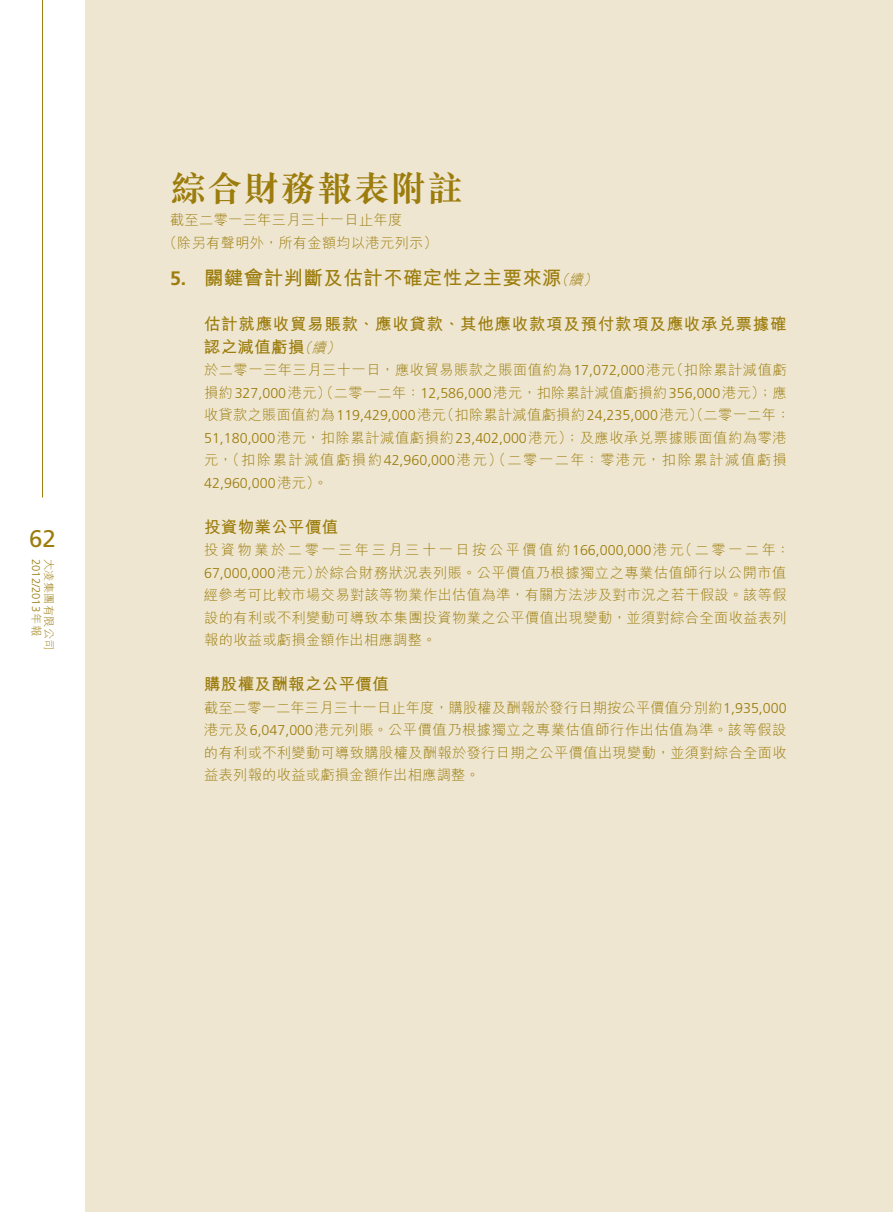
<style>
.page{position:relative;width:893px;height:1212px;background:#fff}
.page>*{position:absolute;margin:0;border:0;box-sizing:border-box;transform-origin:0 0}
.t1{font:700 36px "M Sung HK";letter-spacing:.02em;color:#9c7c0c}
.t2{font:24px "Frutiger LT Std";color:#9c7c0c}
.t3{font:700 19.5px "M Hei HK";letter-spacing:.02em;color:#9c7c0c}
.t4{font:700 16.5px/22.5px "M Hei HK";letter-spacing:.045em;color:#9c7c0c}
.t5{font:700 16.5px "M Hei HK";letter-spacing:.02em;color:#9c7c0c}
.t6{font:300 14.25px/22.5px "M Hei HK";letter-spacing:.025em;color:#9c7c0c}
.t7{font:300 14.25px "Frutiger LT Std";color:#9c7c0c}
.t8{font:300 11.25px "Frutiger LT Std";color:#9c7c0c}
.t9{font:300 11.25px "M Hei HK";letter-spacing:.02em;color:#9c7c0c}
.s1{font-family:"M Hei HK"}
.s2{font-family:"Frutiger LT Std"}
.s3{font-weight:300;font-style:italic;font-size:14.25px}
</style>
<div class="page">
<hr style="left:42px;top:0;width:1px;height:497px;background:#9c7c0c">
<div style="left:85px;top:0;width:808px;height:1212px;background:#eee6d0"></div>
<h2 class="t2" style="left:29px;top:525px;width:28px">62</h2>
<p class="t8" style="left:42px;top:559px;width:79px;rotate:90deg">2012/2013 <span class="s1">年報</span></p>
<p class="t9" style="left:55px;top:559px;width:93px;rotate:90deg">大凌集團有限公司</p>
<h1 class="t1" style="left:170px;top:171px;width:295px">綜合財務報表附註</h1>
<p class="t6" style="left:163px;top:209px;width:276px;text-indent:7px">截至二零一三年三月三十一日止年度<br>（除另有聲明外，所有金額均以港元列示）</p>
<h3 class="t3" style="left:170px;top:264px;width:432px"><span class="s2">5.</span> 關鍵會計判斷及估計不確定性之主要來源<span class="s3">（續）</span></h3>
<p class="t4" style="left:204px;top:312px;width:584px">估計就應收貿易賬款、應收貸款、其他應收款項及預付款項及應收承兌票據確認之減值虧損<span class="s3">（續）</span></p>
<p class="t6" style="left:204px;top:359px;width:588px">於二零一三年三月三十一日，應收貿易賬款之賬面值約為<span class="s2">17,072,000</span>港元（扣除累計減值虧損約<span class="s2">327,000</span>港元）（二零一二年：<span class="s2">12,586,000</span>港元，扣除累計減值虧損約<span class="s2">356,000</span>港元）；應收貸款之賬面值約為<span class="s2">119,429,000</span>港元（扣除累計減值虧損約<span class="s2">24,235,000</span>港元）（二零一二年：<span class="s2">51,180,000</span>港元，扣除累計減值虧損約<span class="s2">23,402,000</span>港元）；及應收承兌票據賬面值約為零港元，（扣除累計減值虧損約<span class="s2">42,960,000</span>港元）（二零一二年：零港元，扣除累計減值虧損</p>
<p class="t7" style="left:204px;top:475px;width:125px">42,960,000<span class="s1">港元）。</span></p>
<p class="t5" style="left:204px;top:515px;width:136px">投資物業公平價值</p>
<p class="t6" style="left:204px;top:539px;width:588px">投資物業於二零一三年三月三十一日按公平價值約<span class="s2">166,000,000</span>港元（二零一二年：<span class="s2">67,000,000</span>港元）於綜合財務狀況表列賬。公平價值乃根據獨立之專業估值師行以公開市值經參考可比較市場交易對該等物業作出估值為準，有關方法涉及對市況之若干假設。該等假設的有利或不利變動可導致本集團投資物業之公平價值出現變動，並須對綜合全面收益表列報的收益或虧損金額作出相應調整。</p>
<p class="t5" style="left:204px;top:672px;width:186px">購股權及酬報之公平價值</p>
<p class="t6" style="left:204px;top:696px;width:584px;text-align:justify">截至二零一二年三月三十一日止年度，購股權及酬報於發行日期按公平價值分別約<span class="s2">1,935,000</span>港元及<span class="s2">6,047,000</span>港元列賬。公平價值乃根據獨立之專業估值師行作出估值為準。該等假設的有利或不利變動可導致購股權及酬報於發行日期之公平價值出現變動，並須對綜合全面收益表列報的收益或虧損金額作出相應調整。</p>
</div>
